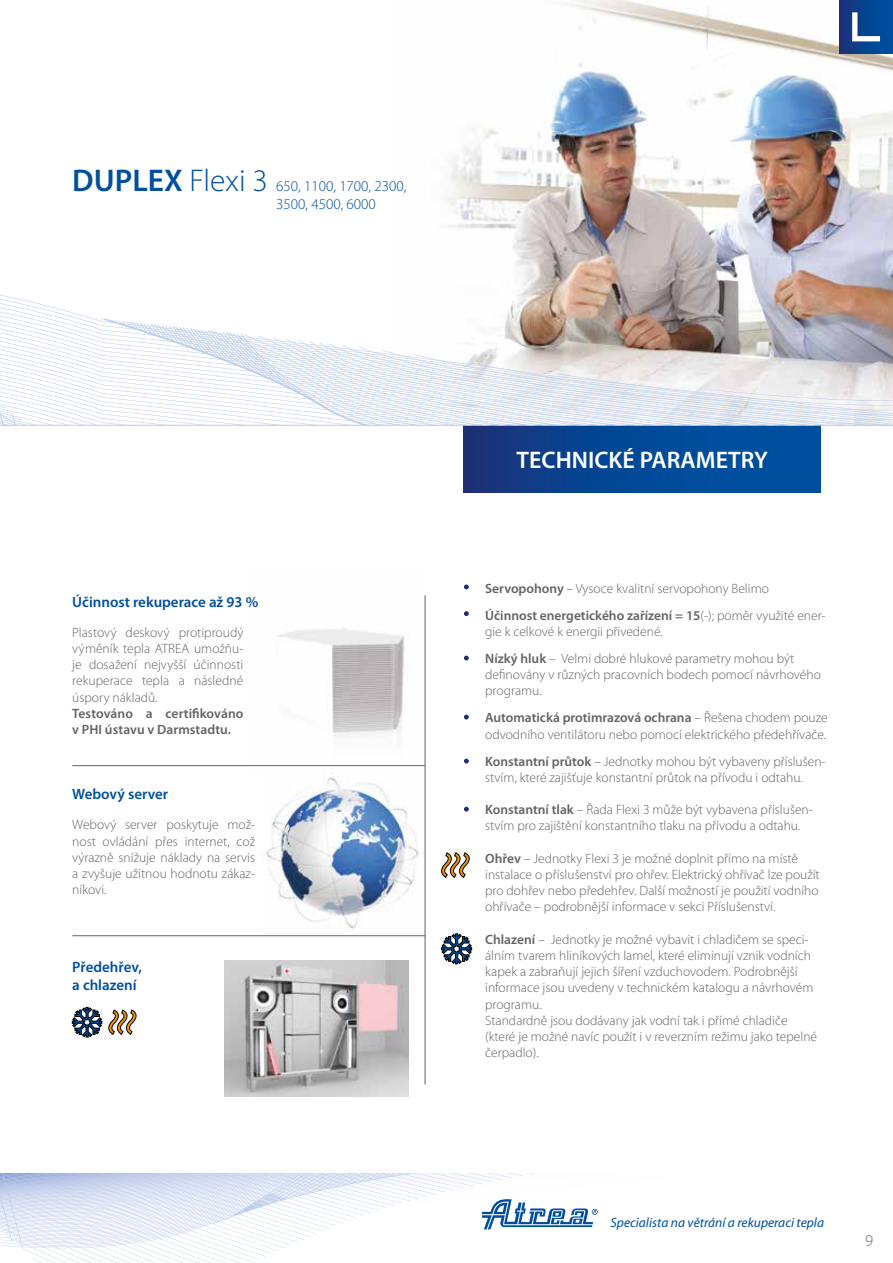
<style>
.page{position:relative;width:893px;height:1263px;background:#fff}
.page>*{position:absolute;margin:0;border:0;box-sizing:border-box;transform-origin:0 0}
.t1{font:600 24px "Myriad Pro";color:#fff}
.t2{font:300 16.5px "Myriad Pro";color:#646363}
.t3{font:600 15px/18px "Myriad Pro";color:#004f9f}
.t4{font:300 15px/18px "Myriad Pro";color:#004f9f}
.t5{font:300 13.5px/16.2px "Myriad Pro";color:#646363}
.t6{font:600 13.5px/16.2px "Myriad Pro";letter-spacing:.005em;color:#646363}
.t7{font:italic 13.5px "Myriad Pro";color:#004f9f}
.s1{font-weight:600;font-size:31.5px}
.s2{font-size:31.5px}
.s3{font-weight:600}
</style>
<div class="page">
<img style="left:249px;top:595px;width:176px;height:178px">
<img style="left:448px;top:0;width:445px;height:228px">
<div style="left:464px;top:425px;width:357px;height:68px;background:linear-gradient(to right,#14367e,#0056a7)"></div>
<svg style="left:464px;top:611px;width:5px;height:5px"></svg>
<svg style="left:464px;top:656px;width:5px;height:4px"></svg>
<svg style="left:464px;top:715px;width:5px;height:4px"></svg>
<svg style="left:464px;top:759px;width:5px;height:4px"></svg>
<svg style="left:464px;top:807px;width:5px;height:4px"></svg>
<svg style="left:464px;top:584px;width:5px;height:5px"></svg>
<svg style="left:441px;top:852px;width:29px;height:26px"></svg>
<svg style="left:441px;top:933px;width:31px;height:31px"></svg>
<hr style="left:72px;top:765px;width:353px;height:1px;background:#646363">
<hr style="left:72px;top:935px;width:353px;height:1px;background:#646363">
<svg style="left:0;top:1174px;width:598px;height:89px"></svg>
<img style="left:266px;top:773px;width:159px;height:161px">
<svg style="left:72px;top:1007px;width:30px;height:30px"></svg>
<svg style="left:108px;top:1010px;width:28px;height:25px"></svg>
<div style="left:839px;top:0;width:54px;height:54px;background:linear-gradient(to right,#19327a,#0051a2)"></div>
<svg style="left:852px;top:12px;width:28px;height:29px"></svg>
<hr style="left:425px;top:595px;width:1px;height:489px;background:#646363">
<svg style="left:0;top:228px;width:893px;height:198px"></svg>
<img style="left:224px;top:960px;width:185px;height:137px">
<p class="t4" style="left:276px;top:177px;width:132px;text-indent:-204px"><span class="s1">DUPLEX</span> <span class="s2">Flexi 3</span> 650, 1100, 1700, 2300,<br>3500, 4500, 6000</p>
<p class="t3" style="left:72px;top:593px;width:187px">Účinnost rekuperace až 93 %</p>
<p class="t5" style="left:72px;top:624px;width:173px;text-align:justify">Plastový deskový protiproudý výměník tepla ATREA umožňu&shy;je dosažení nejvyšší účinnosti rekuperace tepla a následné úspory nákladů.</p>
<p class="t6" style="left:72px;top:705px;width:173px">Testováno a certifikováno v PHI ústavu v Darmstadtu.</p>
<p class="t3" style="left:72px;top:785px;width:97px">Webový server</p>
<p class="t5" style="left:72px;top:817px;width:184px;text-align:justify">Webový server poskytuje mož&shy;nost ovládání přes internet, což výrazně snížuje náklady na servis a zvyšuje užitnou hodnotu zákaz&shy;níkovi.</p>
<p class="t3" style="left:72px;top:958px;width:71px">Předehřev, a chlazení</p>
<h1 class="t1" style="left:517px;top:447px;width:253px">TECHNICKÉ PARAMETRY</h1>
<p class="t5" style="left:485px;top:575px;width:342px;line-height:27px"><span class="s3">Servopohony</span> – Vysoce kvalitní servopohony Belimo<br><span class="s3">Účinnost energetického zařízení = 15</span>(-); poměr využité ener-</p>
<p class="t5" style="left:485px;top:618px;width:311px;line-height:27px">gie k celkové k energii přivedené.<br><span class="s3">Nízký hluk</span> – Velmi dobré hlukové parametry mohou být</p>
<p class="t5" style="left:485px;top:667px;width:337px">definovány v různých pracovních bodech pomocí návrhového programu.</p>
<p class="t5" style="left:485px;top:710px;width:344px"><span class="s3">Automatická protimrazová ochrana</span> – Řešena chodem pouze odvodního ventilátoru nebo pomocí elektrického předehřívače.</p>
<p class="t5" style="left:485px;top:753px;width:342px"><span class="s3">Konstantní průtok</span> – Jednotky mohou být vybaveny příslušen&shy;stvím, které zajišťuje konstantní průtok na přívodu i odtahu.</p>
<p class="t5" style="left:485px;top:802px;width:329px"><span class="s3">Konstantní tlak</span> – Řada Flexi 3 může být vybavena přislušen&shy;stvím pro zajištění konstantního tlaku na přívodu a odtahu.</p>
<p class="t5" style="left:485px;top:850px;width:336px"><span class="s3">Ohřev</span> – Jednotky Flexi 3 je možné doplnit přímo na místě instalace o příslušenství pro ohřev. Elektrický ohřívač lze použít pro dohřev nebo předehřev. Další možností je použití vodního ohřívače – podrobnější informace v sekci Příslušenství.</p>
<p class="t5" style="left:485px;top:931px;width:333px"><span class="s3">Chlazení</span> – Jednotky je možné vybavit i chladičem se speci&shy;álním tvarem hliníkových lamel, které eliminují vznik vodních kapek a zabraňují jejich šíření vzduchovodem. Podrobnější informace jsou uvedeny v technickém katalogu a návrhovém programu.<br>Standardně jsou dodávany jak vodní tak i přímé chladiče (které je možné navíc použít i v reverzním režimu jako tepelné čerpadlo).</p>
<p class="t7" style="left:611px;top:1215px;width:215px">Specialista na větrání a rekuperaci tepla</p>
<p class="t2" style="left:865px;top:1231px;width:10px">9</p>
</div>
